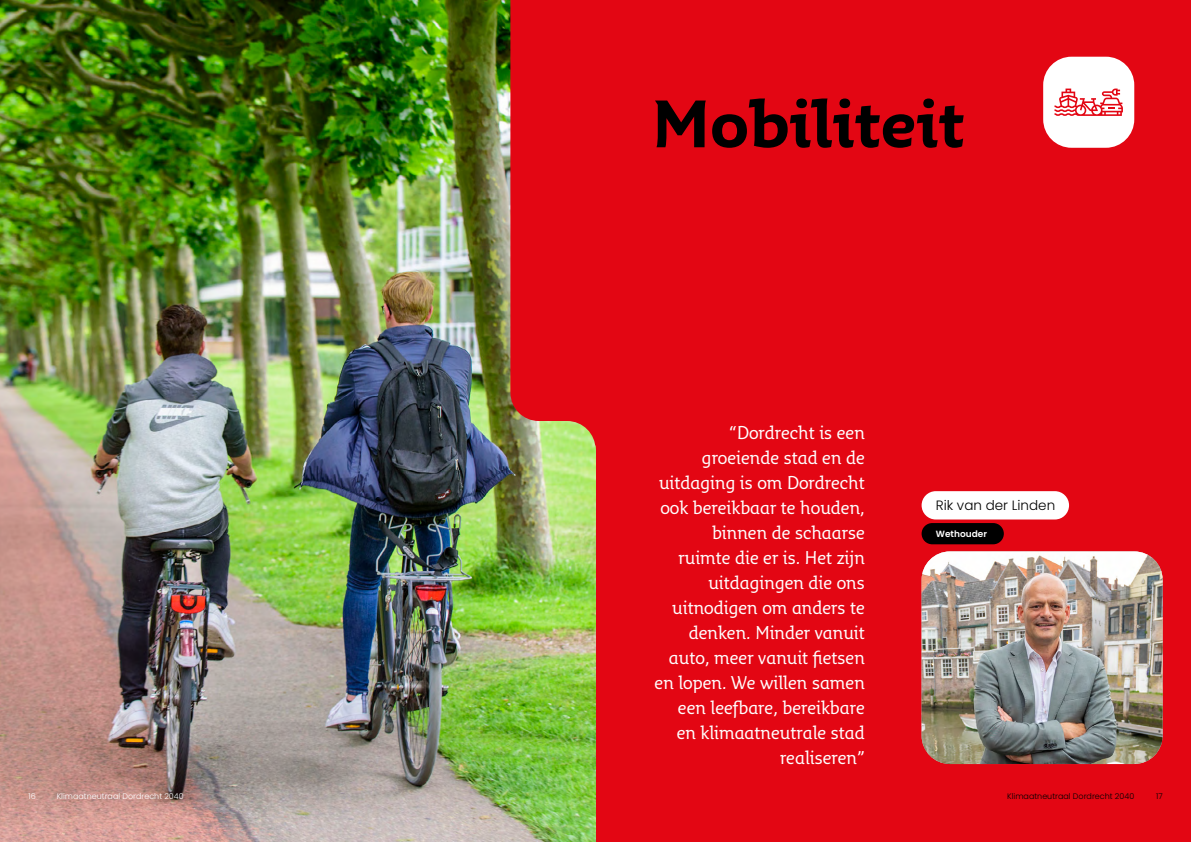
<style>
.page{position:relative;width:1191px;height:842px;background:#fff}
.page>*{position:absolute;margin:0;border:0;box-sizing:border-box;transform-origin:0 0}
.t1{font:700 65px "Fresco Inf Sans";color:#000}
.t2{font:18px/25px "Fresco Inf Sans";color:#fff;text-align:right}
.t3{font:300 13.5px "Poppins";color:#000}
.t4{font:600 9px "Poppins";color:#fff}
.t5{font:300 8px "Poppins";color:#fff}
.t6{font:300 8px "Poppins";color:#000}
</style>
<div class="page">
<div style="left:595px;top:0;width:596px;height:842px;background:#e30613"></div>
<img style="left:0;top:0;width:595px;height:842px">
<div style="left:1043px;top:57px;width:91px;height:91px;background:#fff;border-radius:28px"></div>
<div style="left:510px;top:0;width:85px;height:421px;background:#e30613"></div>
<svg style="left:567px;top:393px;width:57px;height:56px"></svg>
<img style="left:921px;top:551px;width:241px;height:213px">
<svg style="left:1054px;top:89px;width:69px;height:27px"></svg>
<div style="left:921px;top:523px;width:82px;height:21px;background:#000;border-radius:11px"></div>
<div style="left:921px;top:491px;width:148px;height:28px;background:#fff;border-radius:14px"></div>
<p class="t1" style="left:652px;top:83px;width:314px">Mobiliteit</p>
<p class="t2" style="left:654px;top:420px;width:212px">“Dordrecht is een groeiende stad en de uitdaging is om Dordrecht ook bereikbaar te houden, binnen de schaarse<br>ruimte die er is. Het zijn uitdagingen die ons uitnodigen om anders te denken. Minder vanuit auto, meer vanuit fietsen en lopen. We willen samen een leefbare, bereikbare en klimaatneutrale stad realiseren”</p>
<p class="t3" style="left:935px;top:497px;width:121px">Rik van der Linden</p>
<p class="t4" style="left:935px;top:528px;width:53px">Wethouder</p>
<p class="t5" style="left:28px;top:792px;width:9px">16</p>
<p class="t5" style="left:57px;top:792px;width:128px">Klimaatneutraal Dordrecht 2040</p>
<p class="t6" style="left:1007px;top:792px;width:128px">Klimaatneutraal Dordrecht 2040</p>
<p class="t6" style="left:1156px;top:792px;width:8px">17</p>
</div>
